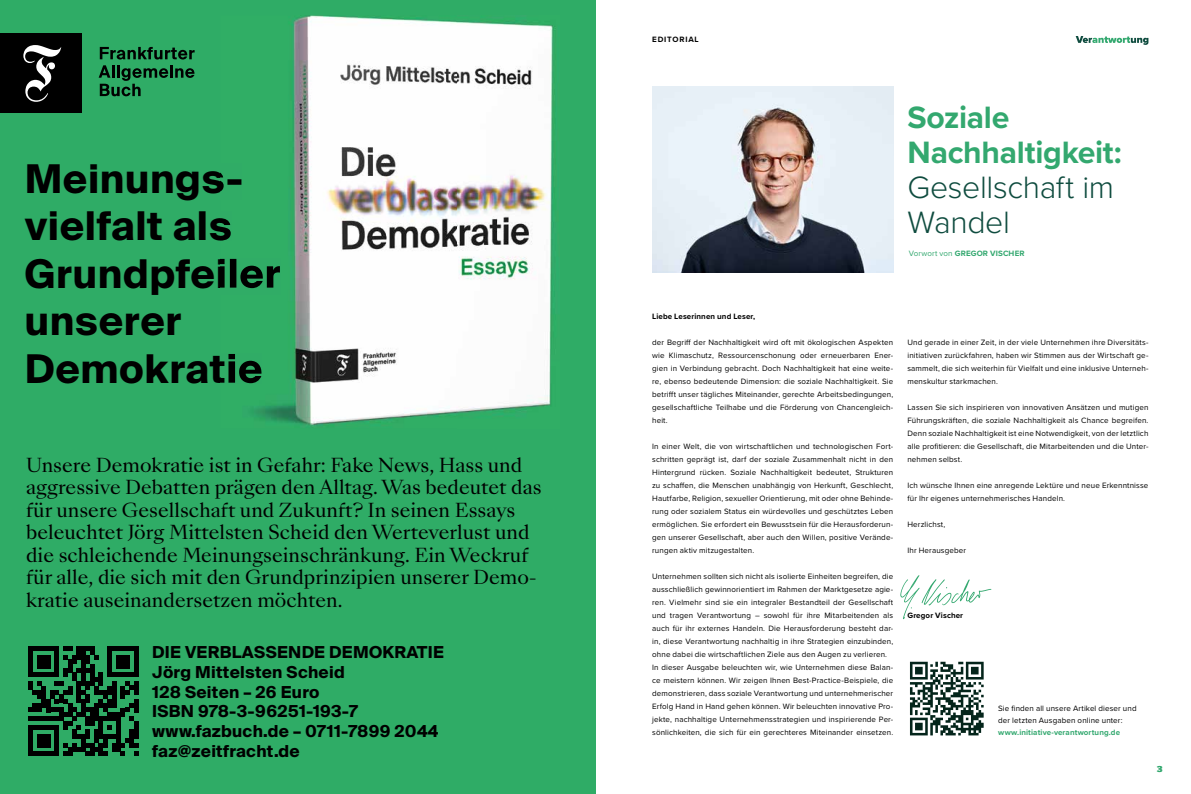
<style>
.page{position:relative;width:1191px;height:794px;background:#fff}
.page>*{position:absolute;margin:0;border:0;box-sizing:border-box;transform-origin:0 0}
.t1{font:700 39.6px/47.5px "Suisse Intl";letter-spacing:.015em;color:#000}
.t2{font:700 32px/35px "Proxima Nova";letter-spacing:-.01em;color:#33a86f}
.t3{font:300 32px/35px "Proxima Nova";letter-spacing:-.01em;color:#0f4c3f}
.t4{font:18.7px/22.4px "Sang Bleu Kingdom";color:#000}
.t5{font:700 16.5px/19.8px "Suisse Intl";letter-spacing:.015em;color:#000}
.t6{font:700 9px "Proxima Nova";color:#33a86f}
.t7{font:8px/13px "Proxima Nova";letter-spacing:.015em;color:#000;text-align:justify}
.t8{font:700 8px "Proxima Nova";letter-spacing:.015em;color:#33a86f}
.t9{font:700 8px "Proxima Nova";letter-spacing:.015em;color:#000}
.t10{font:700 8px "Proxima Nova";letter-spacing:.1em;color:#000}
.s1{font-weight:400}
</style>
<div class="page">
<svg style="left:1075px;top:36px;width:73px;height:9px"></svg>
<div style="left:0;top:0;width:595px;height:794px;background:#2fac66"></div>
<svg style="left:28px;top:646px;width:110px;height:110px"></svg>
<div style="left:0;top:34px;width:6px;height:79px;background:#000"></div>
<div style="left:2px;top:34px;width:79px;height:79px;background:#000"></div>
<svg style="left:99px;top:47px;width:96px;height:49px"></svg>
<svg style="left:23px;top:45px;width:38px;height:57px"></svg>
<img style="left:241px;top:15px;width:312px;height:411px">
<img style="left:220px;top:172px;width:21px;height:20px">
<img style="left:220px;top:218px;width:11px;height:23px">
<img style="left:220px;top:258px;width:60px;height:36px">
<img style="left:220px;top:354px;width:41px;height:29px">
<img style="left:652px;top:86px;width:241px;height:186px">
<svg style="left:900px;top:575px;width:91px;height:44px"></svg>
<svg style="left:910px;top:661px;width:74px;height:75px"></svg>
<svg style="left:910px;top:662px;width:73px;height:73px"></svg>
<h1 class="t1" style="left:25px;top:155px;width:257px">Meinungs&shy;vielfalt als<br>Grundpfeiler unserer<br>Demokratie</h1>
<p class="t4" style="left:26px;top:454px;width:517px">Unsere Demokratie ist in Gefahr: Fake News, Hass und aggressive Debatten prägen den Alltag. Was bedeutet das für unsere Gesellschaft und Zukunft? In seinen Essays beleuchtet Jörg Mittelsten Scheid den Werteverlust und die schleichende Meinungseinschränkung. Ein Weckruf für alle, die sich mit den Grundprinzipien unserer Demo&shy;kratie auseinandersetzen möchten.</p>
<h3 class="t5" style="left:152px;top:642px;width:293px">DIE VERBLASSENDE DEMOKRATIE<br>Jörg Mittelsten Scheid<br>128 Seiten – 26 Euro<br>ISBN 978-3-96251-193-7 www.fazbuch.de – 0711-7899 2044 faz@zeitfracht.de</h3>
<p class="t10" style="left:652px;top:34px;width:48px">EDITORIAL</p>
<h2 class="t2" style="left:907px;top:99px;width:216px">Soziale<br>Nachhaltigkeit:</h2>
<h2 class="t3" style="left:907px;top:168px;width:208px">Gesellschaft im<br>Wandel</h2>
<p class="t8" style="left:908px;top:247px;width:117px"><span class="s1">Vorwort von</span> GREGOR VISCHER</p>
<p class="t9" style="left:652px;top:310px;width:104px">Liebe Leserinnen und Leser,</p>
<p class="t7" style="left:652px;top:335px;width:242px">der Begriff der Nachhaltigkeit wird oft mit ökologischen Aspekten wie Klimaschutz, Ressourcenschonung oder erneuerbaren Ener&shy;gien in Verbindung gebracht. Doch Nachhaltigkeit hat eine weite&shy;re, ebenso bedeutende Dimension: die soziale Nachhaltigkeit. Sie betrifft unser tägliches Miteinander, gerechte Arbeitsbedingungen, gesellschaftliche Teilhabe und die Förderung von Chancengleich&shy;heit.</p>
<p class="t7" style="left:652px;top:439px;width:242px">In einer Welt, die von wirtschaftlichen und technologischen Fort&shy;schritten geprägt ist, darf der soziale Zusammenhalt nicht in den Hintergrund rücken. Soziale Nachhaltigkeit bedeutet, Strukturen zu schaffen, die Menschen unabhängig von Herkunft, Geschlecht, Hautfarbe, Religion, sexueller Orientierung, mit oder ohne Behinde&shy;rung oder sozialem Status ein würdevolles und geschütztes Leben ermöglichen. Sie erfordert ein Bewusstsein für die Herausforderun&shy;gen unserer Gesellschaft, aber auch den Willen, positive Verände&shy;rungen aktiv mitzugestalten.</p>
<p class="t7" style="left:652px;top:569px;width:242px;text-align:left">Unternehmen sollten sich nicht als isolierte Einheiten begreifen, die ausschließlich gewinnorientiert im Rahmen der Marktgesetze agie&shy;ren. Vielmehr sind sie ein integraler Bestandteil der Gesellschaft und tragen Verantwortung – sowohl für ihre Mitarbeitenden als auch für ihr externes Handeln. Die Herausforderung besteht dar&shy;in, diese Verantwortung nachhaltig in ihre Strategien einzubinden, ohne dabei die wirtschaftlichen Ziele aus den Augen zu verlieren.<br>In dieser Ausgabe beleuchten wir, wie Unternehmen diese Balan&shy;ce meistern können. Wir zeigen Ihnen Best-Practice-Beispiele, die demonstrieren, dass soziale Verantwortung und unternehmerischer Erfolg Hand in Hand gehen können. Wir beleuchten innovative Pro&shy;jekte, nachhaltige Unternehmensstrategien und inspirierende Per&shy;sönlichkeiten, die sich für ein gerechteres Miteinander einsetzen.</p>
<p class="t7" style="left:907px;top:336px;width:242px">Und gerade in einer Zeit, in der viele Unternehmen ihre Diversitäts&shy;initiativen zurückfahren, haben wir Stimmen aus der Wirtschaft ge&shy;sammelt, die sich weiterhin für Vielfalt und eine inklusive Unterneh&shy;menskultur starkmachen.</p>
<p class="t7" style="left:907px;top:401px;width:242px">Lassen Sie sich inspirieren von innovativen Ansätzen und mutigen Führungskräften, die soziale Nachhaltigkeit als Chance begreifen.<br>Denn soziale Nachhaltigkeit ist eine Notwendigkeit, von der letztlich alle profitieren: die Gesellschaft, die Mitarbeitenden und die Unter&shy;nehmen selbst.</p>
<p class="t7" style="left:907px;top:479px;width:242px">Ich wünsche Ihnen eine anregende Lektüre und neue Erkenntnisse für Ihr eigenes unternehmerisches Handeln.</p>
<p class="t7" style="left:907px;top:518px;width:40px">Herzlichst,</p>
<p class="t7" style="left:907px;top:544px;width:60px">Ihr Herausgeber</p>
<p class="t9" style="left:907px;top:610px;width:57px">Gregor Vischer</p>
<p class="t7" style="left:998px;top:702px;width:140px;line-height:12px">Sie finden all unsere Artikel dieser und der letzten Ausgaben online unter:</p>
<p class="t8" style="left:998px;top:726px;width:123px">www.initiative-verantwortung.de</p>
<p class="t6" style="left:1156px;top:762px;width:7px">3</p>
</div>
